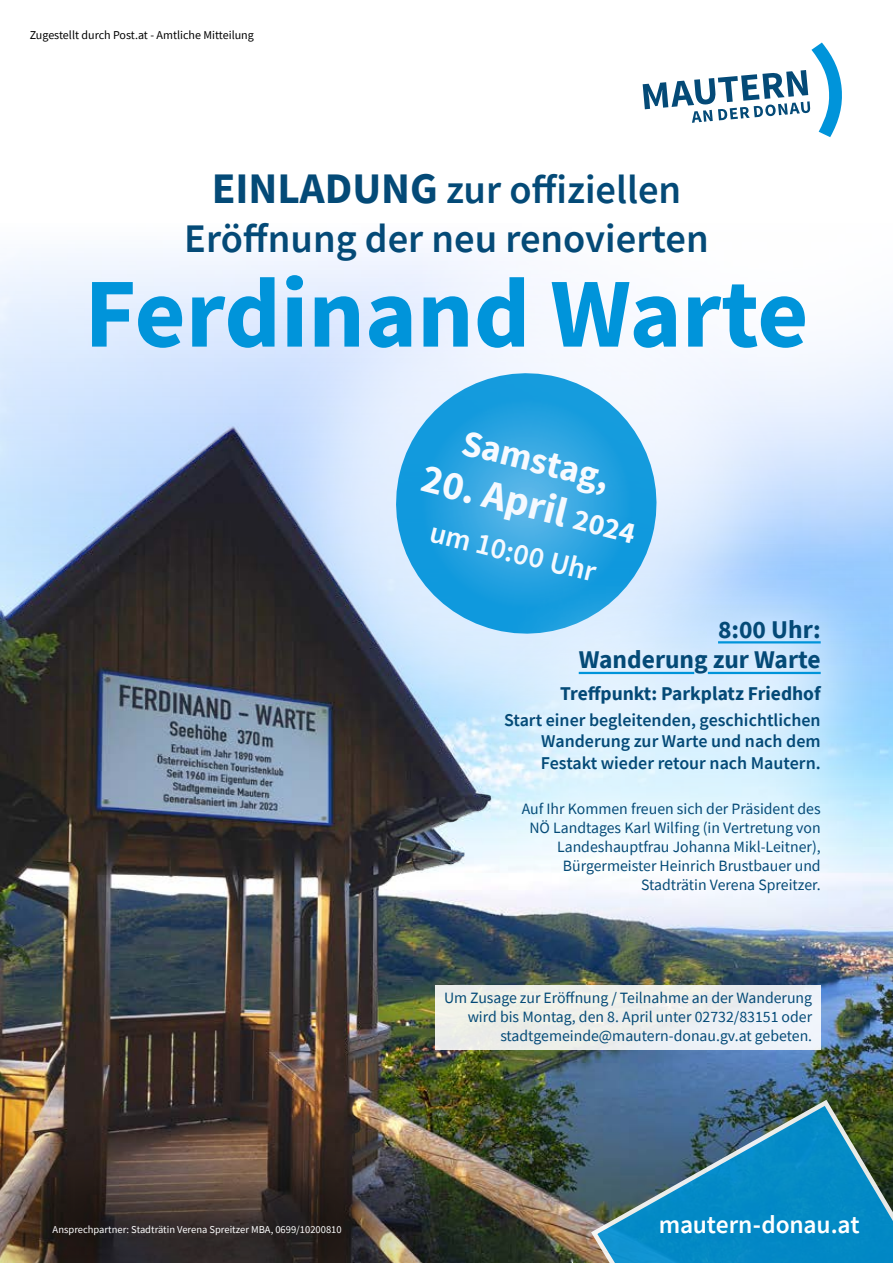
<style>
.page{position:relative;width:893px;height:1263px;background:#fff}
.page>*{position:absolute;margin:0;border:0;box-sizing:border-box;transform-origin:0 0}
.t1{font:700 99px "Source Sans Pro";color:#0094da}
.t2{font:700 40.8px "Source Sans Pro";color:#fff}
.t3{font:600 40.5px/48.6px "Source Sans Pro";color:#044a77;text-align:center}
.t4{font:700 36.75px "Source Sans Pro";color:#fff}
.t5{font:600 30px "Source Sans Pro";color:#fff}
.t6{font:700 25.5px/30.6px "Source Sans Pro";color:#044a77;text-align:right}
.t7{font:600 25.5px "Source Sans Pro";letter-spacing:-.005em;color:#fff}
.t8{font:700 19.5px "Source Sans Pro";color:#044a77}
.t9{font:600 18px/21.6px "Source Sans Pro";color:#044a77;text-align:justify}
.t10{font:15.75px/18.9px "Source Sans Pro";color:#044a77;text-align:right}
.t11{font:12px "Source Sans Pro";color:#000}
.t12{font:10.5px "Source Sans Pro";color:#fff}
.s1{font-weight:700;font-size:43.5px}
.s2{font-size:30px}
</style>
<div class="page">
<img style="left:0;top:42px;width:893px;height:1221px">
<div style="left:0;top:1105px;width:458px;height:158px;background:#000;opacity:.7"></div>
<svg style="left:590px;top:1098px;width:303px;height:165px;background:#267ba0"></svg>
<svg style="left:643px;top:43px;width:200px;height:94px"></svg>
<p class="t11" style="left:30px;top:27px;width:226px">Zugestellt durch Post.at - Amtliche Mitteilung</p>
<h3 class="t3" style="left:184px;top:165px;width:526px"><span class="s1">EINLADUNG</span> zur offiziellen<br>Eröffnung der neu renovierten</h3>
<h1 class="t1" style="left:84px;top:247px;width:726px">Ferdinand Warte</h1>
<h3 class="t4" style="left:469px;top:417px;width:152px;rotate:14deg">Samstag,</h3>
<h2 class="t2" style="left:429px;top:450px;width:221px;rotate:14deg">20. April <span class="s2">2024</span></h2>
<h3 class="t5" style="left:435px;top:512px;width:172px;rotate:14deg">um 10:00 Uhr</h3>
<h3 class="t6" style="left:579px;top:614px;width:243px">8:00 Uhr:<br>Wanderung zur Warte</h3>
<p class="t8" style="left:560px;top:680px;width:262px">Treffpunkt: Parkplatz Friedhof</p>
<p class="t9" style="left:541px;top:709px;width:281px;text-indent:-37px">Start einer begleitenden, geschichtlichen Wanderung zur Warte und nach dem Festakt wieder retour nach Mautern.</p>
<p class="t10" style="left:522px;top:799px;width:300px">Auf Ihr Kommen freuen sich der Präsident des NÖ Landtages Karl Wilfing (in Vertretung von Landeshauptfrau Johanna Mikl-Leitner), Bürgermeister Heinrich Brustbauer und Stadträtin Verena Spreitzer.</p>
<p class="t10" style="left:444px;top:988px;width:370px">Um Zusage zur Eröffnung / Teilnahme an der Wanderung wird bis Montag, den 8. April unter 02732/83151 oder stadtgemeinde@mautern-donau.gv.at gebeten.</p>
<p class="t12" style="left:53px;top:1223px;width:291px">Ansprechpartner: Stadträtin Verena Spreitzer MBA, 0699/10200810</p>
<h3 class="t7" style="left:659px;top:1208px;width:202px">mautern-donau.at</h3>
</div>
